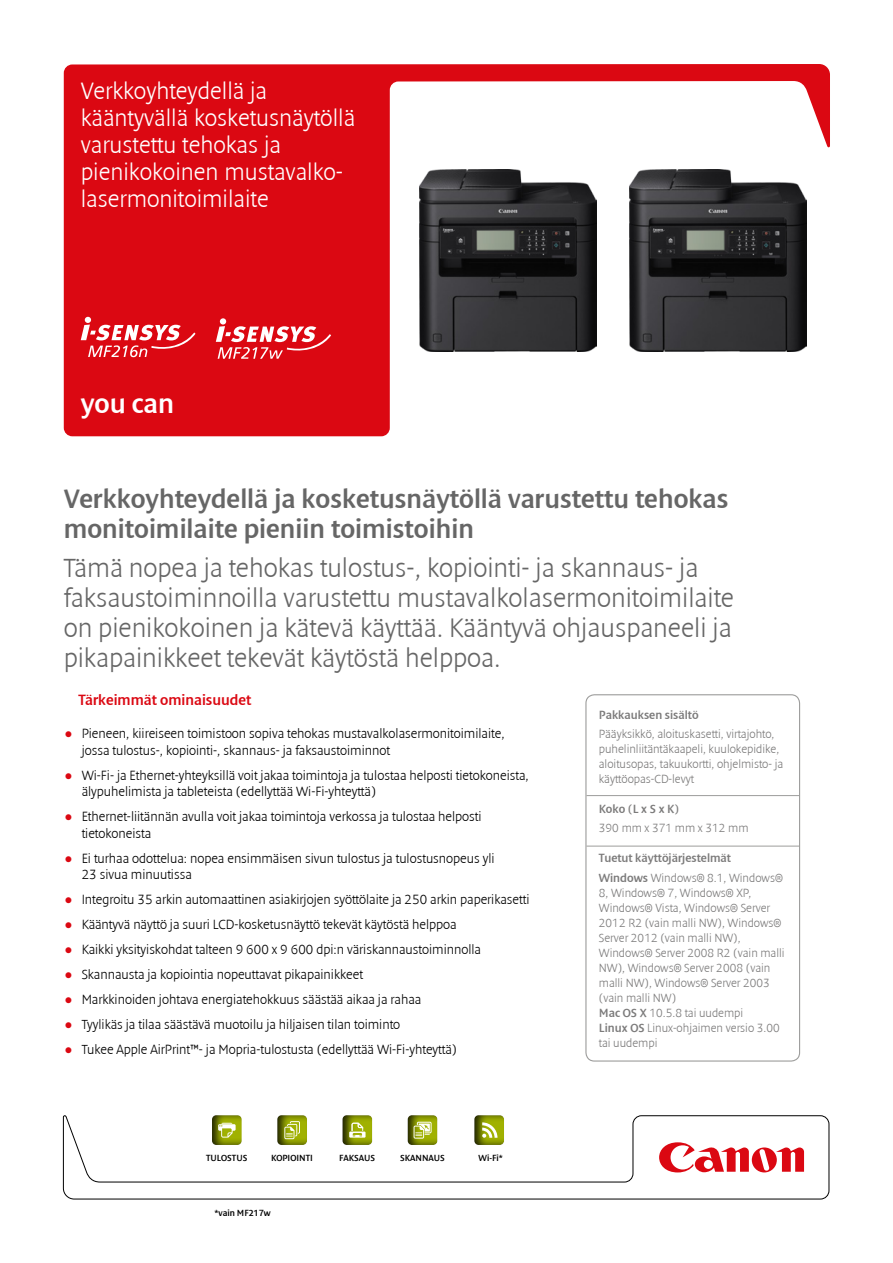
<style>
.page{position:relative;width:893px;height:1263px;background:#fff}
.page>*{position:absolute;margin:0;border:0;box-sizing:border-box;transform-origin:0 0}
.t1{font:27.75px "Denda New";color:#fff}
.t2{font:300 27px/30px "Denda New";color:#666}
.t3{font:27px/30px "Denda New";color:#666}
.t4{font:300 24px/27px "Denda New";color:#fff}
.t5{font:15px "Denda New";color:#db0812}
.t6{font:300 13.5px/16.5px "Denda New";color:#000}
.t7{font:300 12px/15px "Denda New";color:#7c7b7b}
.t8{font:12px/19.2px "Denda New";color:#7c7b7b}
.t9{font:9px "Denda New";color:#000}
.s1{font-family:"Times New Roman";font-weight:400;color:#db0812}
.s2{font-weight:300}
.s3{font-weight:400}
</style>
<div class="page">
<svg style="left:64px;top:64px;width:766px;height:372px;fill:#db0812"></svg>
<svg style="left:63px;top:1115px;width:766px;height:84px"></svg>
<div style="left:264px;top:1103px;width:55px;height:42px;background:#000;opacity:.8"></div>
<svg style="left:284px;top:1121px;width:16px;height:18px"></svg>
<div style="left:328px;top:1103px;width:57px;height:42px;background:#000;opacity:.8"></div>
<svg style="left:349px;top:1123px;width:17px;height:14px"></svg>
<div style="left:394px;top:1103px;width:56px;height:42px;background:#000;opacity:.8"></div>
<svg style="left:414px;top:1122px;width:18px;height:16px"></svg>
<div style="left:198px;top:1103px;width:57px;height:42px;background:#000;opacity:.8"></div>
<svg style="left:218px;top:1123px;width:18px;height:14px"></svg>
<div style="left:585px;top:694px;width:215px;height:367px;border:1px solid #9d9d9c;border-radius:9px"></div>
<hr style="left:586px;top:795px;width:213px;height:1px;background:#9d9d9c">
<hr style="left:586px;top:846px;width:213px;height:1px;background:#9d9d9c">
<svg style="left:659px;top:1142px;width:145px;height:30px"></svg>
<img style="left:420px;top:169px;width:177px;height:183px">
<img style="left:629px;top:169px;width:177px;height:183px">
<svg style="left:81px;top:317px;width:114px;height:40px"></svg>
<svg style="left:216px;top:318px;width:115px;height:41px"></svg>
<div style="left:460px;top:1103px;width:57px;height:42px;background:#000;opacity:.8"></div>
<svg style="left:482px;top:1122px;width:15px;height:16px"></svg>
<h3 class="t4" style="left:81px;top:77px;width:276px">Verkkoyhteydellä ja kääntyvällä kosketusnäytöllä varustettu tehokas ja pienikokoinen mustavalko&shy;lasermonitoimilaite</h3>
<h1 class="t1" style="left:81px;top:389px;width:95px">you can</h1>
<h2 class="t3" style="left:64px;top:484px;width:666px">Verkkoyhteydellä ja kosketusnäytöllä varustettu tehokas monitoimilaite pieniin toimistoihin</h2>
<p class="t2" style="left:64px;top:553px;width:672px">Tämä nopea ja tehokas tulostus-, kopiointi- ja skannaus- ja faksaustoiminnoilla varustettu mustavalkolasermonitoimilaite on pienikokoinen ja kätevä käyttää. Kääntyvä ohjauspaneeli ja pikapainikkeet tekevät käytöstä helppoa.</p>
<p class="t5" style="left:78px;top:692px;width:174px">Tärkeimmät ominaisuudet</p>
<p class="t6" style="left:82px;top:725px;width:424px;text-indent:-17px"><span class="s1">●</span> Pieneen, kiireiseen toimistoon sopiva tehokas mustavalkolasermonitoimilaite, jossa tulostus-, kopiointi-, skannaus- ja faksaustoiminnot</p>
<p class="t6" style="left:82px;top:767px;width:449px;text-indent:-17px"><span class="s1">●</span> Wi-Fi- ja Ethernet-yhteyksillä voit jakaa toimintoja ja tulostaa helposti tietokoneista, älypuhelimista ja tableteista (edellyttää Wi-Fi-yhteyttä)</p>
<p class="t6" style="left:82px;top:808px;width:401px;text-indent:-17px"><span class="s1">●</span> Ethernet-liitännän avulla voit jakaa toimintoja verkossa ja tulostaa helposti tietokoneista</p>
<p class="t6" style="left:82px;top:850px;width:414px;text-indent:-17px"><span class="s1">●</span> Ei turhaa odottelua: nopea ensimmäisen sivun tulostus ja tulostusnopeus yli<br>23 sivua minuutissa</p>
<p class="t6" style="left:65px;top:891px;width:466px"><span class="s1">●</span> Integroitu 35 arkin automaattinen asiakirjojen syöttölaite ja 250 arkin paperikasetti</p>
<p class="t6" style="left:65px;top:916px;width:393px"><span class="s1">●</span> Kääntyvä näyttö ja suuri LCD-kosketusnäyttö tekevät käytöstä helppoa</p>
<p class="t6" style="left:65px;top:941px;width:418px"><span class="s1">●</span> Kaikki yksityiskohdat talteen 9 600 x 9 600 dpi:n väriskannaustoiminnolla</p>
<p class="t6" style="left:65px;top:966px;width:300px"><span class="s1">●</span> Skannausta ja kopiointia nopeuttavat pikapainikkeet</p>
<p class="t6" style="left:65px;top:991px;width:358px"><span class="s1">●</span> Markkinoiden johtava energiatehokkuus säästää aikaa ja rahaa</p>
<p class="t6" style="left:65px;top:1016px;width:337px"><span class="s1">●</span> Tyylikäs ja tilaa säästävä muotoilu ja hiljaisen tilan toiminto</p>
<p class="t6" style="left:65px;top:1041px;width:394px"><span class="s1">●</span> Tukee Apple AirPrint™- ja Mopria-tulostusta (edellyttää Wi-Fi-yhteyttä)</p>
<p class="t8" style="left:599px;top:705px;width:101px">Pakkauksen sisältö</p>
<p class="t7" style="left:599px;top:727px;width:186px">Pääyksikkö, aloituskasetti, virtajohto, puhelinliitäntäkaapeli, kuulokepidike, aloitusopas, takuukortti, ohjelmisto- ja käyttöopas-CD-levyt</p>
<p class="t8" style="left:599px;top:800px;width:82px">Koko (L x S x K)</p>
<p class="t7" style="left:599px;top:821px;width:151px">390 mm x 371 mm x 312 mm</p>
<p class="t8" style="left:599px;top:849px;width:186px">Tuetut käyttöjärjestelmät<br>Windows <span class="s2">Windows® 8.1, Windows®</span></p>
<p class="t7" style="left:599px;top:885px;width:187px">8, Windows® 7, Windows® XP,<br>Windows® Vista, Windows® Server<br>2012 R2 (vain malli NW), Windows®<br>Server 2012 (vain malli NW),<br>Windows® Server 2008 R2 (vain malli<br>NW), Windows® Server 2008 (vain malli NW), Windows® Server 2003 (vain malli NW)<br><span class="s3">Mac OS X</span> 10.5.8 tai uudempi<br><span class="s3">Linux OS</span> Linux-ohjaimen versio 3.00 tai uudempi</p>
<p class="t9" style="left:206px;top:1153px;width:43px">TULOSTUS</p>
<p class="t9" style="left:271px;top:1153px;width:43px">KOPIOINTI</p>
<p class="t9" style="left:339px;top:1153px;width:37px">FAKSAUS</p>
<p class="t9" style="left:400px;top:1153px;width:46px">SKANNAUS</p>
<p class="t9" style="left:215px;top:1208px;width:58px">*vain MF217w</p>
<p class="t9" style="left:478px;top:1153px;width:26px">Wi-Fi*</p>
</div>
